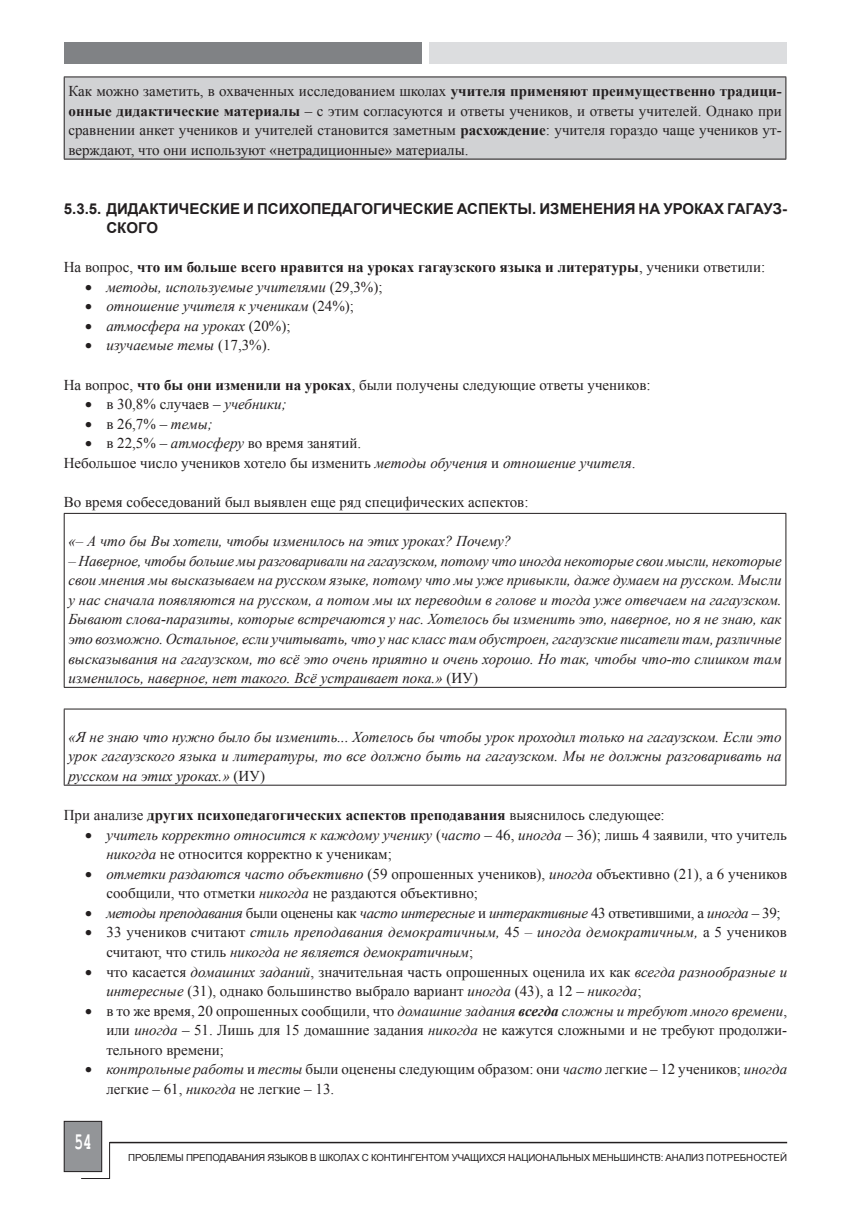
<style>
.page{position:relative;width:851px;height:1208px;background:#fff}
.page>*{position:absolute;margin:0;border:0;box-sizing:border-box;transform-origin:0 0}
.t1{font:700 24px "Courier New";color:#fff;scale:.6 1}
.t2{font:15px/19.5px "Times New Roman";color:#231f20}
.t3{font:italic 15px/19.5px "Times New Roman";color:#231f20;text-align:justify}
.t4{font:700 15px "Times New Roman";color:#231f20}
.t5{font:italic 15px "Times New Roman";letter-spacing:-.025em;color:#231f20}
.t6{font:700 15px/19.5px "Arial";color:#231f20}
.t7{font:9.75px "Arial";letter-spacing:-.02em;color:#231f20}
.s1{font-weight:700}
.s2{font-weight:400}
.s3{font-style:normal}
.s4{font-style:italic}
.s5{font-weight:700;font-style:italic}
</style>
<div class="page">
<div style="left:64px;top:1121px;width:38px;height:50px;background:#939598"></div>
<div style="left:64px;top:1121px;width:38px;height:51px;border:1px solid #231f20"></div>
<hr style="left:110px;top:1141px;width:677px;height:2px;background:#231f20">
<svg style="left:81px;top:1178px;width:29px;height:1px"></svg>
<hr style="left:109px;top:1142px;width:1px;height:36px;background:#231f20">
<div style="left:430px;top:42px;width:356px;height:21px;background:#dcdddf"></div>
<div style="left:64px;top:42px;width:357px;height:21px;background:#808285"></div>
<div style="left:64px;top:77px;width:721px;height:82px;background:#d1d2d4"></div>
<hr style="left:64px;top:77px;width:722px;height:1px;background:#231f20">
<hr style="left:64px;top:77px;width:1px;height:82px;background:#231f20">
<hr style="left:785px;top:77px;width:1px;height:82px;background:#231f20">
<hr style="left:64px;top:159px;width:722px;height:1px;background:#231f20">
<hr style="left:64px;top:513px;width:722px;height:1px;background:#231f20">
<hr style="left:64px;top:514px;width:1px;height:173px;background:#231f20">
<hr style="left:785px;top:514px;width:1px;height:173px;background:#231f20">
<hr style="left:64px;top:687px;width:722px;height:1px;background:#231f20">
<hr style="left:64px;top:708px;width:722px;height:1px;background:#231f20">
<hr style="left:64px;top:709px;width:1px;height:76px;background:#231f20">
<hr style="left:785px;top:709px;width:1px;height:76px;background:#231f20">
<hr style="left:64px;top:785px;width:722px;height:1px;background:#231f20">
<p class="t2" style="left:68px;top:81px;width:714px;text-align:justify">Как можно заметить, в охваченных исследованием школах <span class="s1">учителя применяют преимущественно традици&shy;онные дидактические материалы</span> – с этим согласуются и ответы учеников, и ответы учителей. Однако при сравнении анкет учеников и учителей становится заметным <span class="s1">расхождение</span>: учителя гораздо чаще учеников ут&shy;верждают, что они используют «нетрадиционные» материалы.</p>
<p class="t6" style="left:106px;top:199px;width:682px;text-indent:-43px">5.3.5. Дидактические и психопедагогические аспекты. изменения на уроках гагауз&shy;ского</p>
<p class="t4" style="left:64px;top:257px;width:702px"><span class="s2">На вопрос,</span> что им больше всего нравится на уроках гагаузского языка и литературы<span class="s2">, ученики ответили:</span></p>
<p class="t3" style="left:85px;top:277px;width:299px">• методы, используемые учителями <span class="s3">(29,3%);</span></p>
<p class="t3" style="left:85px;top:296px;width:270px">• отношение учителя к ученикам <span class="s3">(24%);</span></p>
<p class="t3" style="left:85px;top:316px;width:207px">• атмосфера на уроках <span class="s3">(20%);</span></p>
<p class="t3" style="left:85px;top:335px;width:187px">• изучаемые темы <span class="s3">(17,3%).</span></p>
<p class="t2" style="left:64px;top:374px;width:588px">На вопрос, <span class="s1">что бы они изменили на уроках</span>, были получены следующие ответы учеников:</p>
<p class="t2" style="left:85px;top:394px;width:203px">• в 30,8% случаев – <span class="s4">учебники;</span></p>
<p class="t2" style="left:85px;top:414px;width:129px">• в 26,7% – <span class="s4">темы;</span></p>
<p class="t2" style="left:64px;top:433px;width:573px;text-indent:21px">• в 22,5% – <span class="s4">атмосферу</span> во время занятий.<br>Небольшое число учеников хотело бы изменить <span class="s4">методы обучения</span> и <span class="s4">отношение учителя</span>.</p>
<p class="t2" style="left:64px;top:492px;width:466px">Во время собеседований был выявлен еще ряд специфических аспектов:</p>
<p class="t3" style="left:68px;top:531px;width:444px">«– А что бы Вы хотели, чтобы изменилось на этих уроках? Почему?</p>
<p class="t3" style="left:68px;top:550px;width:714px">– Наверное, чтобы больше мы разговаривали на гагаузском, потому что иногда некоторые свои мысли, некоторые свои мнения мы высказываем на русском языке, потому что мы уже привыкли, даже думаем на русском. Мысли у нас сначала появляются на русском, а потом мы их переводим в голове и тогда уже отвечаем на гагаузском.<br>Бывают слова-паразиты, которые встречаются у нас. Хотелось бы изменить это, наверное, но я не знаю, как это возможно. Остальное, если учитывать, что у нас класс там обустроен, гагаузские писатели там, различные высказывания на гагаузском, то всё это очень приятно и очень хорошо. Но так, чтобы что-то слишком там изменилось, наверное, нет такого. Всё устраивает пока.» <span class="s3">(ИУ)</span></p>
<p class="t3" style="left:68px;top:726px;width:714px">«Я не знаю что нужно было бы изменить... Хотелось бы чтобы урок проходил только на гагаузском. Если это урок гагаузского языка и литературы, то все должно быть на гагаузском. Мы не должны разговаривать на русском на этих уроках.» <span class="s3">(ИУ)</span></p>
<p class="t4" style="left:64px;top:804px;width:602px"><span class="s2">При анализе</span> других психопедагогических аспектов преподавания <span class="s2">выяснилось следующее:</span></p>
<p class="t2" style="left:106px;top:824px;width:682px;text-indent:-21px">• <span class="s4">учитель корректно относится к каждому ученику</span> (<span class="s4">часто</span> – 46, <span class="s4">иногда</span> – 36); лишь 4 заявили, что учитель <span class="s4">никогда</span> не относится корректно к ученикам;</p>
<p class="t2" style="left:106px;top:863px;width:682px;text-indent:-21px">• <span class="s4">отметки раздаются часто объективно</span> (59 опрошенных учеников), <span class="s4">иногда</span> объективно (21), а 6 учеников сообщили, что отметки <span class="s4">никогда</span> не раздаются объективно;</p>
<p class="t5" style="left:85px;top:902px;width:697px">• методы преподавания <span class="s3">были оценены как</span> часто интересные <span class="s3">и</span> интерактивные <span class="s3">43 ответившими, а</span> иногда <span class="s3">– 39;</span></p>
<p class="t3" style="left:106px;top:922px;width:682px;text-indent:-21px">• <span class="s3">33 учеников считают</span> стиль преподавания демократичным, <span class="s3">45</span> – иногда демократичным, <span class="s3">а 5 учеников считают, что стиль</span> никогда не является демократичным<span class="s3">;</span></p>
<p class="t2" style="left:106px;top:961px;width:682px;text-indent:-21px">• что касается <span class="s4">домашних заданий</span>, значительная часть опрошенных оценила их как <span class="s4">всегда разнообразные и интересные</span> (31), однако большинство выбрало вариант <span class="s4">иногда</span> (43), а 12 – <span class="s4">никогда</span>;</p>
<p class="t2" style="left:106px;top:1000px;width:682px;text-align:justify;text-indent:-21px">• в то же время, 20 опрошенных сообщили, что <span class="s4">домашние задания</span> <span class="s5">всегда</span> <span class="s4">сложны и требуют много времени</span>, или <span class="s4">иногда</span> – 51. Лишь для 15 домашние задания <span class="s4">никогда</span> не кажутся сложными и не требуют продолжи&shy;тельного времени;</p>
<p class="t2" style="left:106px;top:1059px;width:682px;text-indent:-21px">• <span class="s4">контрольные работы</span> и <span class="s4">тесты</span> были оценены следующим образом: они <span class="s4">часто</span> легкие – 12 учеников; <span class="s4">иногда </span>легкие – 61, <span class="s4">никогда</span> не легкие – 13.</p>
<h1 class="t1" style="left:75px;top:1127px;width:30px">54</h1>
<p class="t7" style="left:128px;top:1150px;width:660px">П роблемы преподавания языков в школах с контингентом учащихся национальных меньшинств: Aнализ потребностей</p>
</div>
